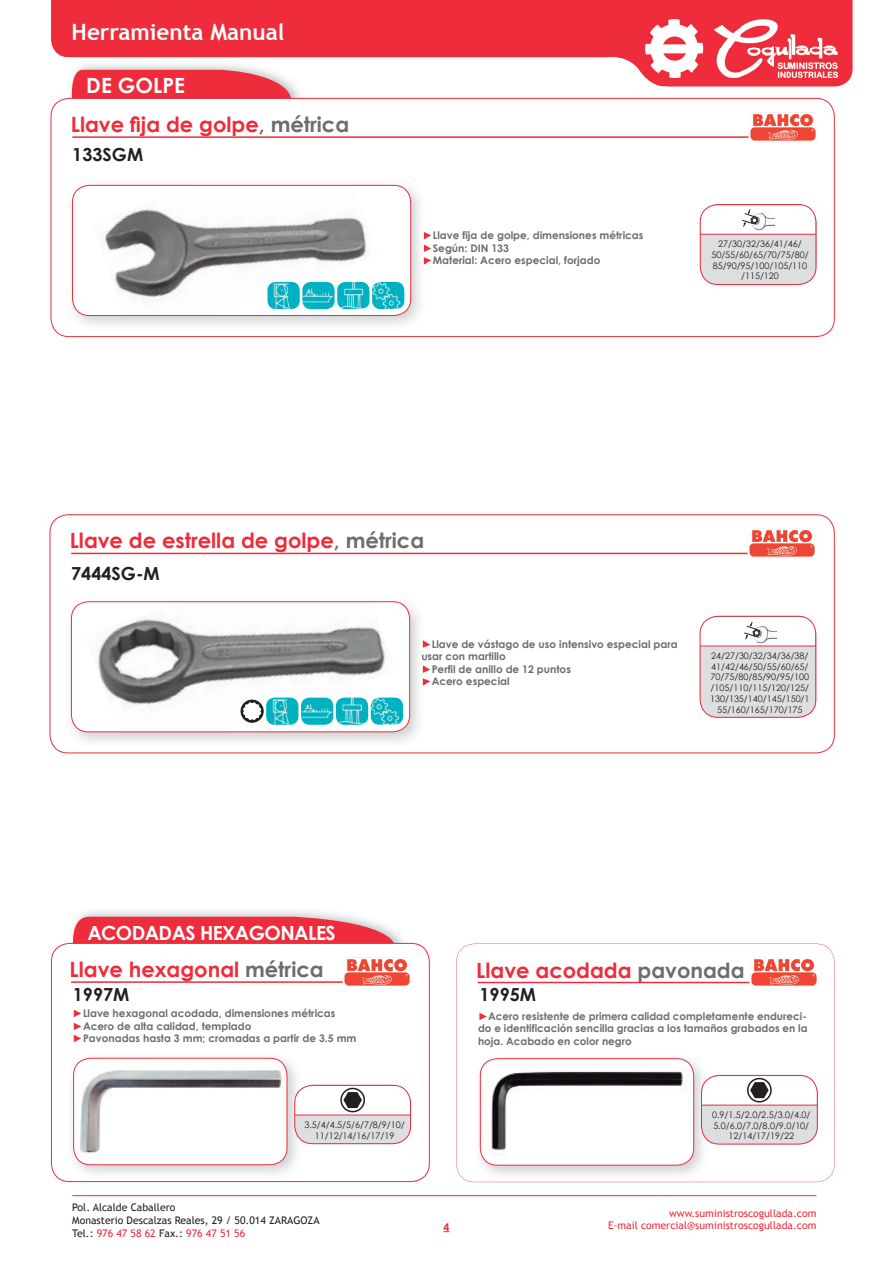
<style>
.page{position:relative;width:893px;height:1263px;background:#fff}
.page>*{position:absolute;margin:0;border:0;box-sizing:border-box;transform-origin:0 0}
.t1{font:700 22.5px "Trebuchet MS";color:#fff}
.t2{font:700 21px "Century Gothic";color:#ee2c3b}
.t3{font:700 21px "Century Gothic";color:#fff}
.t4{font:700 19.5px "Century Gothic";letter-spacing:-.03em;color:#fff}
.t5{font:700 18px "Century Gothic";color:#231f20}
.t6{font:700 10.5px/12.6px "Century Gothic";color:#6c6d70}
.t7{font:10.5px/12.6px "Trebuchet MS";color:#231f20}
.t8{font:10.5px/12.6px "Trebuchet MS";color:#ee2c3b;text-align:right}
.t9{font:700 10.5px "Century Gothic";color:#ee2c3b}
.t10{font:9px/10.8px "Century Gothic";color:#231f20;text-align:center}
.s1{color:#6c6d70}
.s2{font-weight:400;color:#ee2c3b}
.s3{color:#ee2c3b}
</style>
<div class="page">
<div style="left:51px;top:0;width:802px;height:87px;background:#ee2c3b"></div>
<img style="left:645px;top:19px;width:193px;height:58px">
<hr style="left:72px;top:1195px;width:744px;height:1px;background:#ee2c3b">
<svg style="left:50px;top:40px;width:629px;height:113px"></svg>
<div style="left:51px;top:98px;width:783px;height:239px;background:#fff;border-radius:18px"></div>
<div style="left:51px;top:98px;width:783px;height:239px;border:1px solid #ee2c3b;border-radius:18px"></div>
<hr style="left:72px;top:136px;width:698px;height:2px;background:#ee2c3b">
<img style="left:749px;top:112px;width:67px;height:29px">
<img style="left:71px;top:184px;width:354px;height:141px">
<svg style="left:424px;top:232px;width:3px;height:7px"></svg>
<svg style="left:424px;top:245px;width:3px;height:20px"></svg>
<div style="left:72px;top:185px;width:339px;height:130px;background:#fff;border-radius:17px"></div>
<img style="left:104px;top:209px;width:266px;height:101px">
<div style="left:72px;top:185px;width:339px;height:131px;border:1px solid #ee2c3b;border-radius:17px"></div>
<img style="left:267px;top:282px;width:33px;height:27px">
<img style="left:302px;top:282px;width:33px;height:27px">
<img style="left:337px;top:282px;width:32px;height:27px">
<img style="left:372px;top:282px;width:32px;height:27px">
<svg style="left:700px;top:204px;width:117px;height:80px"></svg>
<div style="left:50px;top:514px;width:784px;height:239px;border:1px solid #ee2c3b;border-radius:18px"></div>
<hr style="left:71px;top:553px;width:698px;height:1px;background:#ee2c3b">
<img style="left:747px;top:530px;width:68px;height:27px">
<img style="left:70px;top:601px;width:349px;height:141px">
<svg style="left:422px;top:640px;width:4px;height:46px"></svg>
<div style="left:71px;top:602px;width:339px;height:130px;background:#fff;border-radius:17px"></div>
<img style="left:97px;top:617px;width:299px;height:106px">
<div style="left:71px;top:601px;width:339px;height:131px;border:1px solid #ee2c3b;border-radius:17px"></div>
<img style="left:266px;top:698px;width:32px;height:27px">
<img style="left:301px;top:698px;width:32px;height:27px">
<img style="left:336px;top:698px;width:32px;height:27px">
<img style="left:371px;top:698px;width:32px;height:27px">
<svg style="left:241px;top:700px;width:23px;height:23px"></svg>
<svg style="left:243px;top:702px;width:18px;height:18px"></svg>
<svg style="left:700px;top:616px;width:117px;height:101px"></svg>
<svg style="left:69px;top:917px;width:327px;height:26px;background:#ed414e"></svg>
<div style="left:51px;top:943px;width:378px;height:239px;border:1px solid #ee2c3b;border-radius:18px"></div>
<hr style="left:71px;top:981px;width:340px;height:2px;background:#ee2c3b">
<img style="left:343px;top:957px;width:68px;height:29px">
<img style="left:73px;top:1057px;width:224px;height:117px">
<img style="left:74px;top:1058px;width:213px;height:107px">
<div style="left:73px;top:1058px;width:214px;height:107px;border:1px solid #ee2c3b;border-radius:17px"></div>
<svg style="left:295px;top:1085px;width:117px;height:59px"></svg>
<svg style="left:456px;top:944px;width:378px;height:238px"></svg>
<img style="left:749px;top:958px;width:69px;height:30px">
<img style="left:474px;top:1052px;width:235px;height:129px">
<img style="left:480px;top:1059px;width:214px;height:106px">
<div style="left:480px;top:1058px;width:214px;height:107px;border:1px solid #ee2c3b;border-radius:17px"></div>
<svg style="left:701px;top:1075px;width:117px;height:69px"></svg>
<h1 class="t1" style="left:72px;top:18px;width:214px">Herramienta Manual</h1>
<h2 class="t3" style="left:86px;top:69px;width:100px">DE GOLPE</h2>
<h2 class="t2" style="left:71px;top:109px;width:280px">Llave fija de golpe<span class="s1">, métrica</span></h2>
<h3 class="t5" style="left:72px;top:141px;width:72px">133SGM</h3>
<p class="t6" style="left:422px;top:229px;width:223px"><span class="s2">►</span>Llave fija de golpe, dimensiones métricas <span class="s2">►</span>Según: DIN 133<br><span class="s2">►</span>Material: Acero especial, forjado</p>
<p class="t10" style="left:711px;top:238px;width:99px">27/30/32/36/41/46/<br>50/55/60/65/70/75/80/<br>85/90/95/100/105/110 /115/120</p>
<h2 class="t2" style="left:70px;top:525px;width:356px">Llave de estrella de golpe<span class="s1">, métrica</span></h2>
<h3 class="t5" style="left:71px;top:559px;width:90px">7444SG-M</h3>
<p class="t6" style="left:421px;top:637px;width:258px"><span class="s2">►</span>Llave de vástago de uso intensivo especial para usar con martillo<br><span class="s2">►</span>Perfil de anillo de 12 puntos<br><span class="s2">►</span>Acero especial</p>
<p class="t10" style="left:710px;top:650px;width:101px">24/27/30/32/34/36/38/<br>41/42/46/50/55/60/65/<br>70/75/80/85/90/95/100 /105/110/115/120/125/<br>130/135/140/145/150/1<br>55/160/165/170/175</p>
<h3 class="t4" style="left:87px;top:918px;width:250px">ACODADAS HEXAGONALES</h3>
<h2 class="t2" style="left:70px;top:953px;width:256px">Llave hexagonal <span class="s1">métrica</span></h2>
<h3 class="t5" style="left:73px;top:981px;width:58px">1997M</h3>
<p class="t6" style="left:73px;top:1006px;width:285px"><span class="s2">►</span>Llave hexagonal acodada, dimensiones métricas <span class="s2">►</span>Acero de alta calidad, templado<br><span class="s2">►</span>Pavonadas hasta 3 mm; cromadas a partir de 3.5 mm</p>
<p class="t10" style="left:304px;top:1119px;width:102px">3.5/4/4.5/5/6/7/8/9/10/<br>11/12/14/16/17/19</p>
<p class="t7" style="left:72px;top:1201px;width:249px">Pol. Alcalde Caballero<br>Monasterio Descalzas Reales, 29 / 50.014 ZARAGOZA<br>Tel.: <span class="s3">976 47 58 62</span> Fax.: <span class="s3">976 47 51 56</span></p>
<p class="t9" style="left:444px;top:1219px;width:7px">4</p>
<h2 class="t2" style="left:476px;top:954px;width:270px">Llave acodada <span class="s1">pavonada</span></h2>
<h3 class="t5" style="left:480px;top:981px;width:58px">1995M</h3>
<p class="t6" style="left:478px;top:1009px;width:331px;text-align:justify"><span class="s2">►</span>Acero resistente de primera calidad completamente endureci&shy;do e identificación sencilla gracias a los tamaños grabados en la hoja. Acabado en color negro</p>
<p class="t10" style="left:712px;top:1109px;width:100px">0.9/1.5/2.0/2.5/3.0/4.0/<br>5.0/6.0/7.0/8.0/9.0/10/<br>12/14/17/19/22</p>
<p class="t8" style="left:608px;top:1207px;width:210px">www.suministroscogullada.com<br>E-mail comercial@suministroscogullada.com</p>
</div>
